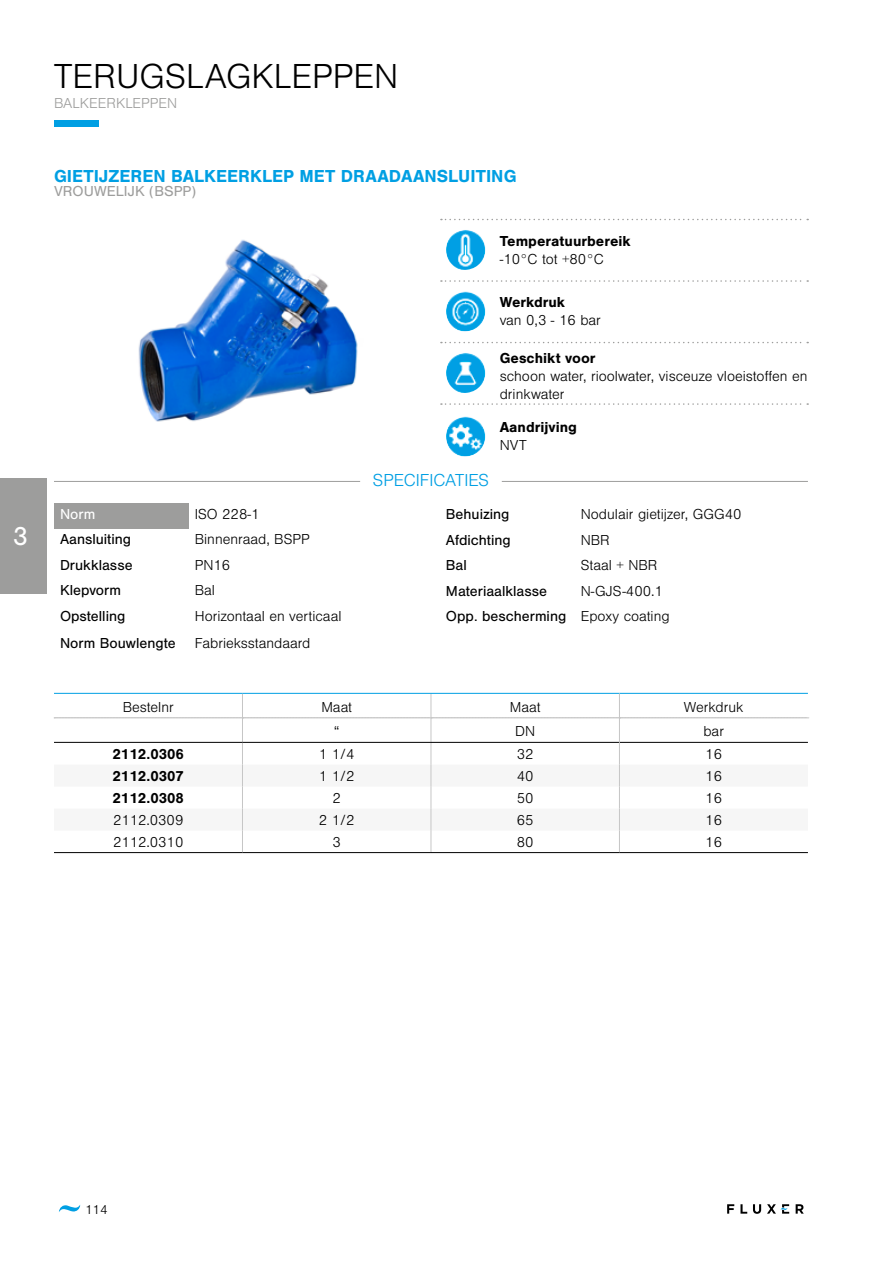
<style>
.page{position:relative;width:893px;height:1263px;background:#fff}
.page>*{position:absolute;margin:0;border:0;box-sizing:border-box;transform-origin:0 0}
.t1{font:300 36px "Nimbus San";color:#000}
.t2{font:27px "Nimbus San";color:#fff}
.t3{font:700 18px "Nimbus San";color:#009fe3}
.divider{font:300 18px "Nimbus San";color:#009fe3}
.p_2{font:300 15px/18px "Nimbus San";color:#000}
.t4{font:15px "Nimbus San";color:#000}
.tabel_rijen{font:300 15px "Nimbus San";color:#000}
.h1_2{font:700 15px "Nimbus San";color:#000}
.tabel_rijen-2{font:700 15px "Nimbus San";color:#000}
.t5{font:15px "Nimbus San";letter-spacing:.005em;color:#9d9d9c}
.inhoudsopgave{font:300 15px "Nimbus San";color:#9d9d9c}
.h1_3{font:700 15px "Nimbus San";color:#000}
.t6{font:15px "Nimbus San";color:#fff}
.p_3{font:300 15px "Nimbus San";color:#000}
.t7{font:300 13.5px "Nimbus San";color:#000}
</style>
<div class="page">
<svg style="left:727px;top:1204px;width:7px;height:10px"></svg>
<svg style="left:740px;top:1204px;width:7px;height:10px"></svg>
<svg style="left:753px;top:1204px;width:8px;height:10px"></svg>
<svg style="left:796px;top:1204px;width:8px;height:10px"></svg>
<svg style="left:767px;top:1204px;width:22px;height:10px"></svg>
<svg style="left:59px;top:1205px;width:21px;height:7px"></svg>
<div style="left:54px;top:120px;width:45px;height:7px;background:#009fe3"></div>
<div style="left:0;top:478px;width:47px;height:116px;background:#9d9d9c"></div>
<img style="left:138px;top:239px;width:220px;height:183px">
<div style="left:54px;top:503px;width:135px;height:25px;background:#9d9d9c"></div>
<svg style="left:54px;top:693px;width:755px;height:159px"></svg>
<hr style="left:54px;top:852px;width:188px;height:1px;background:#000">
<hr style="left:242px;top:852px;width:189px;height:1px;background:#000">
<hr style="left:431px;top:852px;width:188px;height:1px;background:#000">
<hr style="left:619px;top:852px;width:189px;height:1px;background:#000">
<hr style="left:54px;top:481px;width:754px;height:1px;background:#9d9d9c">
<div style="left:360px;top:477px;width:142px;height:6px;background:#fff"></div>
<svg style="left:441px;top:219px;width:367px;height:1px"></svg>
<svg style="left:441px;top:280px;width:367px;height:2px"></svg>
<svg style="left:441px;top:342px;width:367px;height:1px"></svg>
<svg style="left:441px;top:403px;width:367px;height:2px"></svg>
<img style="left:446px;top:230px;width:40px;height:40px">
<img style="left:446px;top:291px;width:40px;height:41px">
<img style="left:446px;top:353px;width:40px;height:40px">
<img style="left:446px;top:416px;width:40px;height:41px">
<h2 class="t2" style="left:13px;top:521px;width:17px">3</h2>
<h1 class="t1" style="left:54px;top:57px;width:346px">TERUGSLAGKLEPPEN</h1>
<p class="inhoudsopgave" style="left:54px;top:95px;width:125px">BALKEERKLEPPEN</p>
<p class="t3" style="left:54px;top:166px;width:464px">GIETIJZEREN BALKEERKLEP MET DRAADAANSLUITING</p>
<p class="t5" style="left:54px;top:182px;width:144px">VROUWELIJK (BSPP)</p>
<p class="t6" style="left:60px;top:506px;width:37px">Norm</p>
<p class="p_2" style="left:195px;top:505px;width:66px">ISO 228-1</p>
<p class="t4" style="left:60px;top:531px;width:73px">Aansluiting</p>
<p class="p_2" style="left:195px;top:531px;width:117px">Binnenraad, BSPP</p>
<p class="t4" style="left:60px;top:557px;width:74px">Drukklasse</p>
<p class="p_2" style="left:195px;top:556px;width:37px">PN16</p>
<p class="t4" style="left:60px;top:582px;width:63px">Klepvorm</p>
<p class="p_2" style="left:195px;top:582px;width:22px">Bal</p>
<p class="t4" style="left:60px;top:608px;width:67px">Opstelling</p>
<p class="p_2" style="left:195px;top:607px;width:148px">Horizontaal en verticaal</p>
<p class="t4" style="left:60px;top:634px;width:117px">Norm Bouwlengte</p>
<p class="p_2" style="left:195px;top:634px;width:117px">Fabrieksstandaard</p>
<p class="divider" style="left:373px;top:471px;width:118px">SPECIFICATIES</p>
<p class="h1_2" style="left:500px;top:232px;width:132px">Temperatuurbereik</p>
<p class="p_2" style="left:500px;top:250px;width:106px">-10°C tot +80°C</p>
<p class="h1_2" style="left:500px;top:294px;width:67px">Werkdruk</p>
<p class="p_2" style="left:500px;top:312px;width:103px">van 0,3 - 16 bar</p>
<p class="h1_2" style="left:500px;top:349px;width:97px">Geschikt voor</p>
<p class="p_2" style="left:500px;top:367px;width:309px">schoon water, rioolwater, visceuze vloeistoffen en drinkwater</p>
<p class="h1_3" style="left:500px;top:418px;width:79px">Aandrijving</p>
<p class="p_3" style="left:500px;top:437px;width:28px">NVT</p>
<p class="t4" style="left:446px;top:506px;width:65px">Behuizing</p>
<p class="p_2" style="left:581px;top:505px;width:162px">Nodulair gietijzer, GGG40</p>
<p class="t4" style="left:446px;top:531px;width:66px">Afdichting</p>
<p class="p_2" style="left:581px;top:531px;width:31px">NBR</p>
<p class="t4" style="left:446px;top:557px;width:22px">Bal</p>
<p class="p_2" style="left:581px;top:556px;width:78px">Staal + NBR</p>
<p class="t4" style="left:446px;top:582px;width:103px">Materiaalklasse</p>
<p class="p_2" style="left:581px;top:582px;width:84px">N-GJS-400.1</p>
<p class="t4" style="left:446px;top:608px;width:122px">Opp. bescherming</p>
<p class="p_2" style="left:581px;top:607px;width:90px">Epoxy coating</p>
<p class="tabel_rijen" style="left:123px;top:699px;width:53px">Bestelnr</p>
<p class="tabel_rijen" style="left:321px;top:699px;width:32px">Maat</p>
<p class="tabel_rijen" style="left:510px;top:699px;width:32px">Maat</p>
<p class="tabel_rijen" style="left:684px;top:699px;width:61px">Werkdruk</p>
<p class="tabel_rijen" style="left:334px;top:723px;width:7px">“</p>
<p class="tabel_rijen" style="left:515px;top:723px;width:22px">DN</p>
<p class="tabel_rijen" style="left:703px;top:723px;width:22px">bar</p>
<p class="tabel_rijen-2" style="left:113px;top:745px;width:73px">2112.0306</p>
<p class="tabel_rijen" style="left:319px;top:746px;width:37px">1 1/4</p>
<p class="tabel_rijen" style="left:517px;top:746px;width:18px">32</p>
<p class="tabel_rijen" style="left:705px;top:746px;width:18px">16</p>
<p class="tabel_rijen-2" style="left:113px;top:767px;width:73px">2112.0307</p>
<p class="tabel_rijen" style="left:319px;top:768px;width:37px">1 1/2</p>
<p class="tabel_rijen" style="left:517px;top:768px;width:18px">40</p>
<p class="tabel_rijen" style="left:705px;top:768px;width:18px">16</p>
<p class="tabel_rijen-2" style="left:113px;top:789px;width:73px">2112.0308</p>
<p class="tabel_rijen" style="left:333px;top:790px;width:10px">2</p>
<p class="tabel_rijen" style="left:517px;top:790px;width:18px">50</p>
<p class="tabel_rijen" style="left:705px;top:790px;width:18px">16</p>
<p class="tabel_rijen" style="left:113px;top:812px;width:72px">2112.0309</p>
<p class="tabel_rijen" style="left:319px;top:812px;width:37px">2 1/2</p>
<p class="tabel_rijen" style="left:517px;top:812px;width:18px">65</p>
<p class="tabel_rijen" style="left:705px;top:812px;width:18px">16</p>
<p class="tabel_rijen" style="left:113px;top:834px;width:72px">2112.0310</p>
<p class="tabel_rijen" style="left:333px;top:834px;width:10px">3</p>
<p class="tabel_rijen" style="left:517px;top:834px;width:18px">80</p>
<p class="tabel_rijen" style="left:705px;top:834px;width:18px">16</p>
<p class="t7" style="left:85px;top:1202px;width:24px">114</p>
</div>
